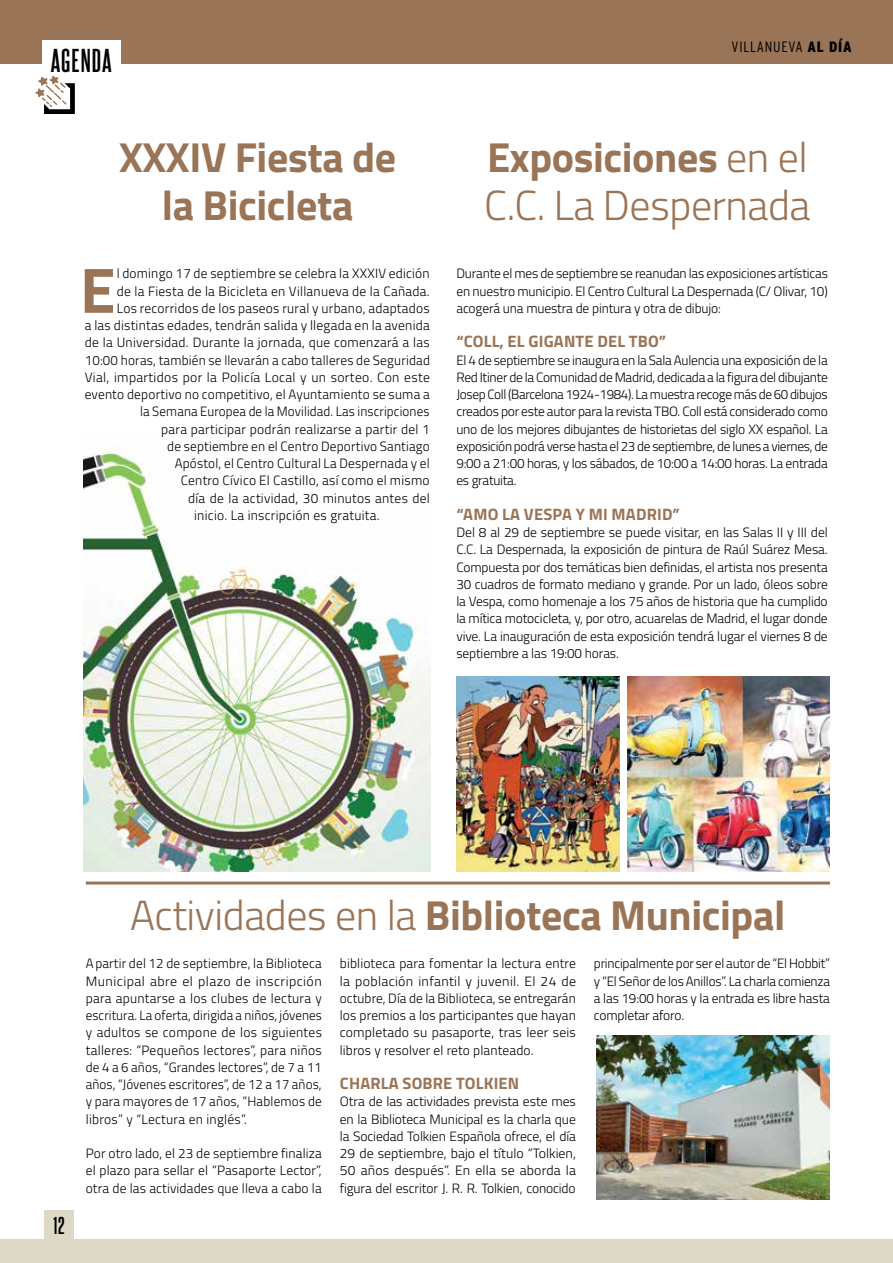
<style>
.page{position:relative;width:893px;height:1263px;background:#fff}
.page>*{position:absolute;margin:0;border:0;box-sizing:border-box;transform-origin:0 0}
.TEXTO_PRIMER_PÁRRAFO_CAPITULAR{font:700 64.2px "Titillium";color:#9a7456}
.TÍTULO{font:700 42px/48.6px "Titillium";letter-spacing:-.01em;color:#9a7456;text-align:center}
.TÍTULO-2{font:300 42px/48.6px "Titillium";letter-spacing:-.01em;color:#9a7456}
.t1{font:700 28.5px "Steelfish Rg";letter-spacing:.04em;color:#000}
.t2{font:700 21px "Steelfish Rg";color:#000}
.LADILLO{font:700 16.5px "Titillium";letter-spacing:.01em;color:#9a7456}
.t3{font:300 condensed 15px "Interstate";letter-spacing:.05em;color:#000}
.TEXTO{font:300 13.5px/17.2px "Titillium";letter-spacing:-.01em;color:#000;text-align:justify}
.TEXTO_PRIMER_PÁRRAFO_CAPITULAR-2{font:300 13.5px "Titillium";letter-spacing:.02em;color:#000}
.s1{font-weight:900}
.s2{font-weight:700}
.s3{font-weight:300}
</style>
<div class="page">
<div style="left:0;top:0;width:893px;height:64px;background:#9a7456"></div>
<div style="left:42px;top:40px;width:79px;height:36px;background:#fff"></div>
<svg style="left:35px;top:76px;width:40px;height:38px"></svg>
<img style="left:84px;top:447px;width:347px;height:424px">
<img style="left:596px;top:1035px;width:234px;height:164px">
<img style="left:456px;top:677px;width:163px;height:194px">
<img style="left:628px;top:677px;width:202px;height:194px">
<hr style="left:86px;top:881px;width:744px;height:3px;background:#9a7456">
<div style="left:44px;top:1209px;width:30px;height:30px;background:#ddd9c6"></div>
<div style="left:0;top:1239px;width:893px;height:24px;background:#ddd9c6"></div>
<h3 class="t1" style="left:51px;top:40px;width:62px">AGENDA</h3>
<p class="t3" style="left:731px;top:38px;width:122px">VILLANUEVA <span class="s1">AL DÍA</span></p>
<p class="TÍTULO" style="left:119px;top:131px;width:279px">XXXIV Fiesta de la Bicicleta</p>
<p class="TEXTO_PRIMER_PÁRRAFO_CAPITULAR" style="left:80px;top:241px;width:37px">E</p>
<p class="TEXTO_PRIMER_PÁRRAFO_CAPITULAR-2" style="left:117px;top:264px;width:314px">l domingo 17 de septiembre se celebra la XXXIV edición</p>
<p class="TEXTO_PRIMER_PÁRRAFO_CAPITULAR-2" style="left:117px;top:281px;width:314px">de la Fiesta de la Bicicleta en Villanueva de la Cañada.</p>
<p class="TEXTO_PRIMER_PÁRRAFO_CAPITULAR-2" style="left:117px;top:298px;width:314px">Los recorridos de los paseos rural y urbano, adaptados</p>
<p class="TEXTO_PRIMER_PÁRRAFO_CAPITULAR-2" style="left:85px;top:315px;width:347px">a las distintas edades, tendrán salida y llegada en la avenida</p>
<p class="TEXTO_PRIMER_PÁRRAFO_CAPITULAR-2" style="left:85px;top:333px;width:347px">de la Universidad. Durante la jornada, que comenzará a las</p>
<p class="TEXTO_PRIMER_PÁRRAFO_CAPITULAR-2" style="left:85px;top:350px;width:347px">10:00 horas, también se llevarán a cabo talleres de Seguridad</p>
<p class="TEXTO_PRIMER_PÁRRAFO_CAPITULAR-2" style="left:85px;top:367px;width:347px">Vial, impartidos por la Policía Local y un sorteo. Con este</p>
<p class="TEXTO_PRIMER_PÁRRAFO_CAPITULAR-2" style="left:85px;top:384px;width:347px">evento deportivo no competitivo, el Ayuntamiento se suma a</p>
<p class="TEXTO_PRIMER_PÁRRAFO_CAPITULAR-2" style="left:140px;top:402px;width:291px">la Semana Europea de la Movilidad. Las inscripciones</p>
<p class="TEXTO_PRIMER_PÁRRAFO_CAPITULAR-2" style="left:161px;top:419px;width:270px">para participar podrán realizarse a partir del 1</p>
<p class="TEXTO_PRIMER_PÁRRAFO_CAPITULAR-2" style="left:167px;top:436px;width:264px">de septiembre en el Centro Deportivo Santiago</p>
<p class="TEXTO_PRIMER_PÁRRAFO_CAPITULAR-2" style="left:175px;top:453px;width:256px">Apóstol, el Centro Cultural La Despernada y el</p>
<p class="TEXTO_PRIMER_PÁRRAFO_CAPITULAR-2" style="left:181px;top:471px;width:251px">Centro Cívico El Castillo, así como el mismo</p>
<p class="TEXTO_PRIMER_PÁRRAFO_CAPITULAR-2" style="left:188px;top:488px;width:243px">día de la actividad, 30 minutos antes del</p>
<p class="TEXTO_PRIMER_PÁRRAFO_CAPITULAR-2" style="left:194px;top:505px;width:187px">inicio. La inscripción es gratuita.</p>
<p class="TÍTULO-2" style="left:484px;top:131px;width:328px"><span class="s2">Exposiciones</span> en el<br>C.C. La Despernada</p>
<p class="TEXTO" style="left:456px;top:264px;width:373px">Durante el mes de septiembre se reanudan las exposiciones artísticas en nuestro municipio. El Centro Cultural La Despernada (C/ Olivar, 10) acogerá una muestra de pintura y otra de dibujo:</p>
<p class="LADILLO" style="left:456px;top:329px;width:211px">“COLL, EL GIGANTE DEL TBO”</p>
<p class="TEXTO" style="left:456px;top:350px;width:373px">El 4 de septiembre se inaugura en la Sala Aulencia una exposición de la Red Itiner de la Comunidad de Madrid, dedicada a la figura del dibujante Josep Coll (Barcelona 1924-1984). La muestra recoge más de 60 dibujos creados por este autor para la revista TBO. Coll está considerado como uno de los mejores dibujantes de historietas del siglo XX español. La exposición podrá verse hasta el 23 de septiembre, de lunes a viernes, de 9:00 a 21:00 horas, y los sábados, de 10:00 a 14:00 horas. La entrada es gratuita.</p>
<p class="LADILLO" style="left:456px;top:501px;width:225px">“AMO LA VESPA Y MI MADRID”</p>
<p class="TEXTO" style="left:456px;top:523px;width:373px">Del 8 al 29 de septiembre se puede visitar, en las Salas II y III del C.C. La Despernada, la exposición de pintura de Raúl Suárez Mesa.<br>Compuesta por dos temáticas bien definidas, el artista nos presenta 30 cuadros de formato mediano y grande. Por un lado, óleos sobre la Vespa, como homenaje a los 75 años de historia que ha cumplido la mítica motocicleta, y, por otro, acuarelas de Madrid, el lugar donde vive. La inauguración de esta exposición tendrá lugar el viernes 8 de septiembre a las 19:00 horas.</p>
<p class="TÍTULO" style="left:130px;top:889px;width:657px"><span class="s3">Actividades en la</span> Biblioteca Municipal</p>
<h3 class="t2" style="left:53px;top:1210px;width:13px">12</h3>
<p class="TEXTO" style="left:86px;top:954px;width:238px">A partir del 12 de septiembre, la Biblioteca Municipal abre el plazo de inscripción para apuntarse a los clubes de lectura y escritura. La oferta, dirigida a niños, jóvenes y adultos se compone de los siguientes talleres: “Pequeños lectores”, para niños de 4 a 6 años, “Grandes lectores”, de 7 a 11 años, “Jóvenes escritores”, de 12 a 17 años, y para mayores de 17 años, “Hablemos de libros” y “Lectura en inglés”.</p>
<p class="TEXTO" style="left:86px;top:1144px;width:238px">Por otro lado, el 23 de septiembre finaliza el plazo para sellar el “Pasaporte Lector”, otra de las actividades que lleva a cabo la</p>
<p class="TEXTO" style="left:340px;top:954px;width:238px">biblioteca para fomentar la lectura entre la población infantil y juvenil. El 24 de octubre, Día de la Biblioteca, se entregarán los premios a los participantes que hayan completado su pasaporte, tras leer seis libros y resolver el reto planteado.</p>
<p class="LADILLO" style="left:340px;top:1071px;width:181px">CHARLA SOBRE TOLKIEN</p>
<p class="TEXTO" style="left:340px;top:1092px;width:238px">Otra de las actividades prevista este mes en la Biblioteca Municipal es la charla que la Sociedad Tolkien Española ofrece, el día 29 de septiembre, bajo el título “Tolkien, 50 años después”. En ella se aborda la figura del escritor J. R. R. Tolkien, conocido</p>
<p class="TEXTO" style="left:594px;top:954px;width:238px">principalmente por ser el autor de “El Hobbit” y “El Señor de los Anillos”. La charla comienza a las 19:00 horas y la entrada es libre hasta completar aforo.</p>
</div>
